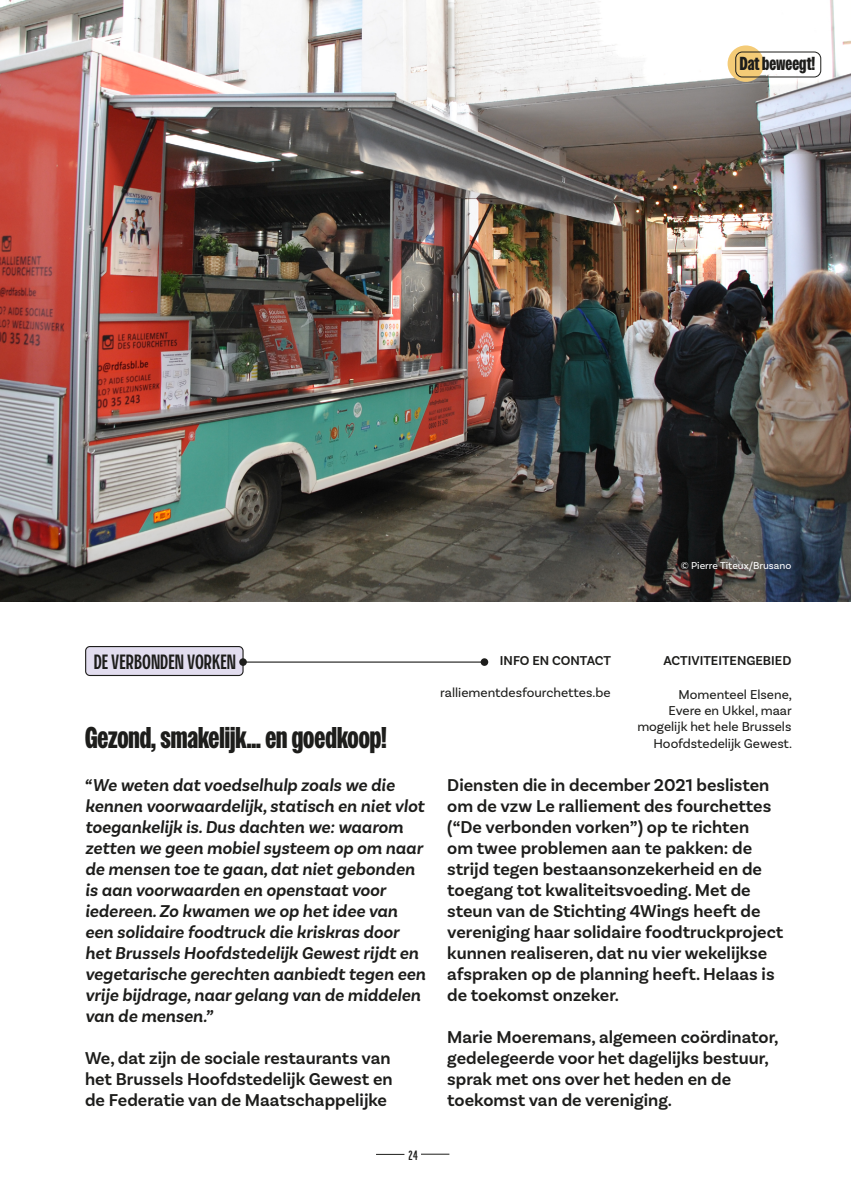
<style>
.page{position:relative;width:851px;height:1178px;background:#fff}
.page>*{position:absolute;margin:0;border:0;box-sizing:border-box;transform-origin:0 0}
.Titres_Owners_20_pt{font:900 30px "Owners X Narrow";color:#1d1d1b}
.Titres_Owners_20_pt-2{font:21px "Piscolabis";color:#1d1d1b}
.t1{font:900 18.9px "Owners X Narrow";color:#1d1d1b}
.Projets_intro{font:600 18px/21px "Basic Sans";color:#1d1d1b}
.Projets_intro-2{font:italic 600 18px/21px "Basic Sans";color:#1d1d1b}
.OUTILS_-_Type_de_jeu{font:13.5px/16.2px "Basic Sans";color:#1d1d1b;text-align:right}
.OUTILS_-_Type_de_jeu-2{font:600 13.5px "Basic Sans";color:#1d1d1b}
.t2{font:13.5px "Squatina";color:#1d1d1b}
.Légende{font:10.5px "Basic Sans";color:#fff}
</style>
<div class="page">
<svg style="left:376px;top:1154px;width:28px;height:1px"></svg>
<svg style="left:421px;top:1154px;width:28px;height:1px"></svg>
<img style="left:0;top:0;width:850px;height:602px">
<div style="left:86px;top:646px;width:157px;height:29px;background:#e2ddef;border-radius:4px"></div>
<div style="left:85px;top:646px;width:158px;height:30px;border:1px solid #1d1d1b;border-radius:4px"></div>
<div style="left:239px;top:658px;width:8px;height:8px;background:#1d1d1b;border-radius:50%"></div>
<div style="left:480px;top:658px;width:8px;height:8px;background:#1d1d1b;border-radius:50%"></div>
<hr style="left:243px;top:661px;width:240px;height:2px;background:#1d1d1b">
<div style="left:727px;top:45px;width:36px;height:37px;background:#f4cb77;border-radius:50%"></div>
<div style="left:735px;top:52px;width:86px;height:25px;border:1px solid #1d1d1b;border-radius:7px"></div>
<p class="t1" style="left:739px;top:53px;width:77px">Dat beweegt!</p>
<p class="Légende" style="left:680px;top:559px;width:112px">© Pierre Titeux/Brusano</p>
<p class="Titres_Owners_20_pt-2" style="left:94px;top:650px;width:144px">DE VERBONDEN VORKEN</p>
<p class="Titres_Owners_20_pt" style="left:85px;top:721px;width:303px">Gezond, smakelijk... en goedkoop!</p>
<p class="Projets_intro-2" style="left:85px;top:774px;width:342px">“We weten dat voedselhulp zoals we die kennen voorwaardelijk, statisch en niet vlot toegankelijk is. Dus dachten we: waarom zetten we geen mobiel systeem op om naar de mensen toe te gaan, dat niet gebonden is aan voorwaarden en openstaat voor iedereen. Zo kwamen we op het idee van een solidaire foodtruck die kriskras door het Brussels Hoofdstedelijk Gewest rijdt en vegetarische gerechten aanbiedt tegen een vrije bijdrage, naar gelang van de middelen van de mensen.”</p>
<p class="Projets_intro" style="left:85px;top:1047px;width:309px;text-align:justify">We, dat zijn de sociale restaurants van het Brussels Hoofdstedelijk Gewest en de Federatie van de Maatschappelijke</p>
<p class="OUTILS_-_Type_de_jeu-2" style="left:500px;top:652px;width:112px">INFO EN CONTACT</p>
<p class="OUTILS_-_Type_de_jeu" style="left:440px;top:684px;width:172px">ralliementdesfourchettes.be</p>
<p class="OUTILS_-_Type_de_jeu-2" style="left:663px;top:652px;width:129px">ACTIVITEITENGEBIED</p>
<p class="OUTILS_-_Type_de_jeu" style="left:637px;top:686px;width:156px">Momenteel Elsene,<br>Evere en Ukkel, maar mogelijk het hele Brussels<br>Hoofdstedelijk Gewest.</p>
<p class="Projets_intro" style="left:447px;top:774px;width:337px">Diensten die in december 2021 beslisten om de vzw Le ralliement des fourchettes (“De verbonden vorken”) op te richten<br>om twee problemen aan te pakken: de strijd tegen bestaansonzekerheid en de toegang tot kwaliteitsvoeding. Met de steun van de Stichting 4Wings heeft de vereniging haar solidaire foodtruckproject kunnen realiseren, dat nu vier wekelijkse afspraken op de planning heeft. Helaas is de toekomst onzeker.</p>
<p class="Projets_intro" style="left:447px;top:1026px;width:333px">Marie Moeremans, algemeen coördinator, gedelegeerde voor het dagelijks bestuur, sprak met ons over het heden en de toekomst van de vereniging.</p>
<p class="t2" style="left:408px;top:1148px;width:11px">24</p>
</div>
